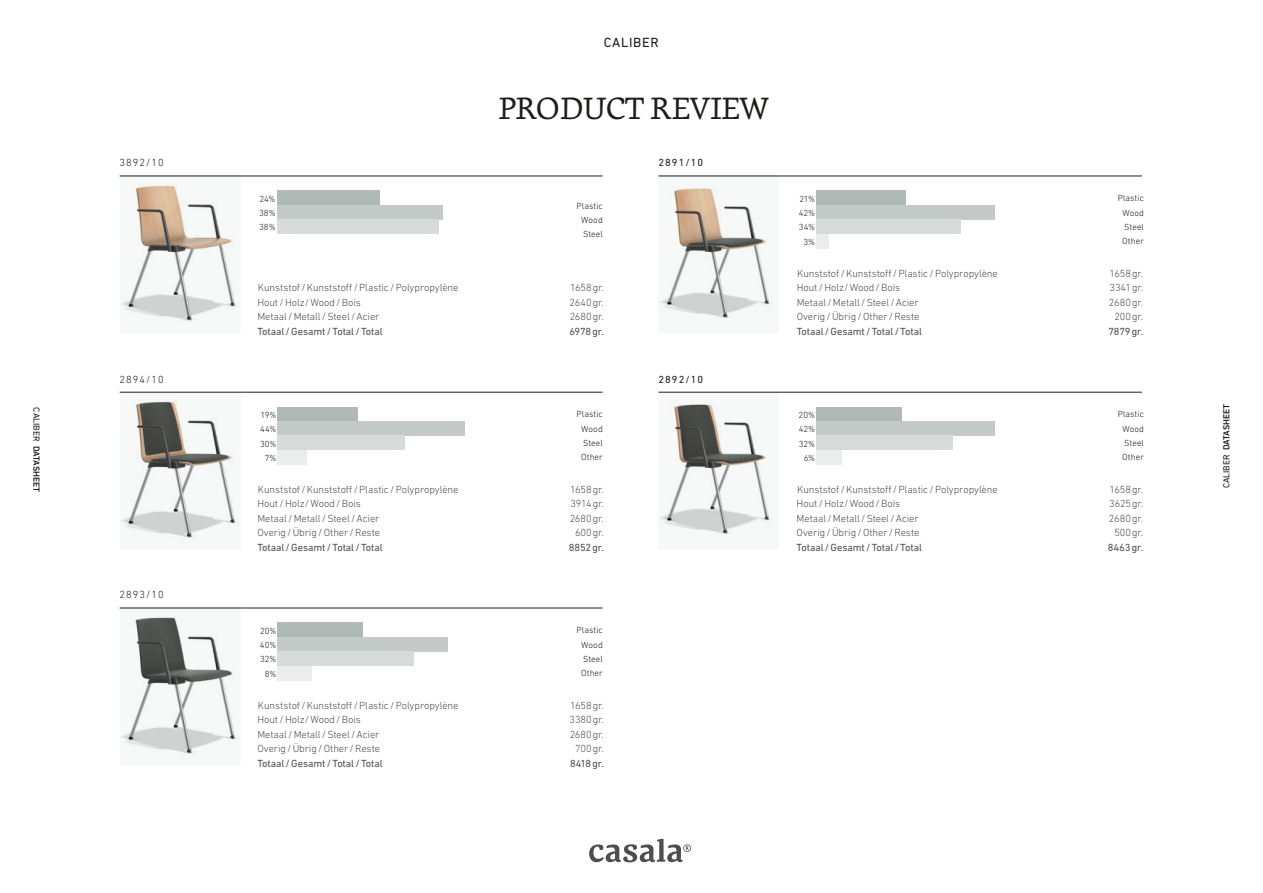
<style>
.page{position:relative;width:1263px;height:893px;background:#fff}
.page>*{position:absolute;margin:0;border:0;box-sizing:border-box;transform-origin:0 0}
.t1{font:300 30px "Dederon LOT";letter-spacing:-.025em;color:#1d1d1b}
.t2{font:13.5px "DIN Next LT Pro";letter-spacing:.05em;color:#1d1d1b}
.t3{font:300 10.5px "DIN Next LT Pro";letter-spacing:-.01em;color:#4e4e4e}
.t4{font:10.5px "DIN Next LT Pro";letter-spacing:-.01em;color:#4e4e4e}
.t5{font:300 10.5px "DIN Next LT Pro";letter-spacing:.1em;color:#1d1d1b}
.t6{font:10.5px "DIN Next LT Pro";letter-spacing:.1em;color:#1d1d1b}
.t7{font:300 9px/14.2px "DIN Next LT Pro";letter-spacing:.005em;color:#1d1d1b;text-align:justify}
.t8{font:500 9px "DIN Next LT Pro";color:#1d1d1b}
.s1{font-weight:400}
</style>
<div class="page">
<svg style="left:589px;top:838px;width:102px;height:24px"></svg>
<div style="left:120px;top:176px;width:120px;height:157px;background:#f7f8f8"></div>
<div style="left:120px;top:392px;width:120px;height:157px;background:#f7f8f8"></div>
<div style="left:120px;top:608px;width:120px;height:157px;background:#f7f8f8"></div>
<div style="left:658px;top:176px;width:121px;height:157px;background:#f7f8f8"></div>
<div style="left:658px;top:392px;width:121px;height:157px;background:#f7f8f8"></div>
<hr style="left:120px;top:176px;width:483px;height:1px;background:#1d1d1b">
<hr style="left:120px;top:392px;width:483px;height:1px;background:#1d1d1b">
<hr style="left:120px;top:608px;width:483px;height:1px;background:#1d1d1b">
<hr style="left:658px;top:176px;width:484px;height:1px;background:#1d1d1b">
<hr style="left:658px;top:392px;width:484px;height:1px;background:#1d1d1b">
<div style="left:277px;top:191px;width:102px;height:14px;background:#afb9b6"></div>
<div style="left:277px;top:407px;width:81px;height:14px;background:#afb9b6"></div>
<div style="left:277px;top:623px;width:85px;height:14px;background:#afb9b6"></div>
<div style="left:816px;top:191px;width:89px;height:14px;background:#afb9b6"></div>
<div style="left:816px;top:407px;width:85px;height:14px;background:#afb9b6"></div>
<div style="left:277px;top:205px;width:166px;height:14px;background:#c3cac7"></div>
<div style="left:277px;top:421px;width:187px;height:15px;background:#c3cac7"></div>
<div style="left:277px;top:637px;width:170px;height:14px;background:#c3cac7"></div>
<div style="left:816px;top:205px;width:179px;height:14px;background:#c3cac7"></div>
<div style="left:816px;top:421px;width:179px;height:15px;background:#c3cac7"></div>
<div style="left:277px;top:219px;width:162px;height:15px;background:#d7dbd9"></div>
<div style="left:277px;top:436px;width:128px;height:14px;background:#d7dbd9"></div>
<div style="left:277px;top:651px;width:136px;height:15px;background:#d7dbd9"></div>
<div style="left:816px;top:219px;width:145px;height:15px;background:#d7dbd9"></div>
<div style="left:816px;top:436px;width:136px;height:14px;background:#d7dbd9"></div>
<div style="left:816px;top:234px;width:13px;height:14px;background:#ebeded"></div>
<div style="left:816px;top:450px;width:26px;height:14px;background:#ebeded"></div>
<div style="left:277px;top:450px;width:30px;height:14px;background:#ebeded"></div>
<div style="left:277px;top:666px;width:34px;height:14px;background:#ebeded"></div>
<img style="left:122px;top:185px;width:114px;height:136px">
<img style="left:122px;top:402px;width:114px;height:136px">
<img style="left:122px;top:617px;width:114px;height:137px">
<img style="left:661px;top:188px;width:109px;height:130px">
<img style="left:661px;top:404px;width:109px;height:130px">
<p class="t2" style="left:604px;top:34px;width:56px">CALIBER</p>
<p class="t5" style="left:120px;top:157px;width:46px">3892/10</p>
<p class="t5" style="left:120px;top:374px;width:46px">2894/10</p>
<h1 class="t1" style="left:498px;top:91px;width:272px">PRODUCT REVIEW</h1>
<p class="t6" style="left:658px;top:157px;width:46px">2891/10</p>
<p class="t7" style="left:259px;top:192px;width:18px">24% 38% 38%</p>
<p class="t7" style="left:799px;top:192px;width:18px;text-align:center">21%<br>42%<br>34%<br>3%</p>
<p class="t7" style="left:581px;top:198px;width:23px;text-indent:-5px">Plastic Wood Steel</p>
<p class="t7" style="left:1122px;top:191px;width:23px;text-indent:-5px">Plastic Wood Steel Other</p>
<p class="t3" style="left:258px;top:282px;width:202px">Kunststof / Kunststoff / Plastic / Polypropylène</p>
<p class="t3" style="left:570px;top:282px;width:35px">1658 gr.</p>
<p class="t3" style="left:257px;top:297px;width:105px">Hout / Holz/ Wood / Bois</p>
<p class="t3" style="left:570px;top:297px;width:36px">2640 gr.</p>
<p class="t3" style="left:257px;top:311px;width:123px">Metaal / Metall / Steel / Acier</p>
<p class="t3" style="left:570px;top:311px;width:36px">2680 gr.</p>
<p class="t4" style="left:257px;top:325px;width:127px">Totaal / Gesamt / Total / Total</p>
<p class="t4" style="left:569px;top:325px;width:36px">6978 gr.</p>
<p class="t6" style="left:658px;top:373px;width:46px">2892/10</p>
<p class="t3" style="left:797px;top:268px;width:202px">Kunststof / Kunststoff / Plastic / Polypropylène</p>
<p class="t3" style="left:1109px;top:268px;width:35px">1658 gr.</p>
<p class="t3" style="left:797px;top:282px;width:105px">Hout / Holz/ Wood / Bois</p>
<p class="t3" style="left:1109px;top:282px;width:35px">3341 gr.</p>
<p class="t3" style="left:797px;top:297px;width:123px">Metaal / Metall / Steel / Acier</p>
<p class="t3" style="left:1109px;top:297px;width:36px">2680 gr.</p>
<p class="t3" style="left:797px;top:311px;width:124px">Overig / Übrig / Other / Reste</p>
<p class="t3" style="left:1114px;top:311px;width:30px">200 gr.</p>
<p class="t4" style="left:797px;top:325px;width:127px">Totaal / Gesamt / Total / Total</p>
<p class="t4" style="left:1108px;top:325px;width:36px">7879 gr.</p>
<p class="t8" style="left:42px;top:407px;width:86px;rotate:90deg"><span class="s1">CALIBER</span> DATASHEET</p>
<p class="t8" style="left:1221px;top:488px;width:86px;rotate:-90deg"><span class="s1">CALIBER</span> DATASHEET</p>
<p class="t7" style="left:1122px;top:407px;width:23px;text-indent:-5px">Plastic Wood Steel Other</p>
<p class="t7" style="left:581px;top:407px;width:23px;text-indent:-5px">Plastic Wood Steel Other</p>
<p class="t7" style="left:260px;top:408px;width:18px;text-align:center">19%<br>44%<br>30%<br>7%</p>
<p class="t7" style="left:799px;top:408px;width:18px;text-align:center">20%<br>42%<br>32%<br>6%</p>
<p class="t3" style="left:797px;top:484px;width:202px">Kunststof / Kunststoff / Plastic / Polypropylène</p>
<p class="t3" style="left:1109px;top:484px;width:35px">1658 gr.</p>
<p class="t3" style="left:797px;top:498px;width:105px">Hout / Holz/ Wood / Bois</p>
<p class="t3" style="left:1109px;top:498px;width:35px">3625 gr.</p>
<p class="t3" style="left:797px;top:513px;width:123px">Metaal / Metall / Steel / Acier</p>
<p class="t3" style="left:1109px;top:513px;width:36px">2680 gr.</p>
<p class="t3" style="left:797px;top:527px;width:124px">Overig / Übrig / Other / Reste</p>
<p class="t3" style="left:1114px;top:527px;width:30px">500 gr.</p>
<p class="t4" style="left:797px;top:541px;width:127px">Totaal / Gesamt / Total / Total</p>
<p class="t4" style="left:1108px;top:541px;width:37px">8463 gr.</p>
<p class="t3" style="left:258px;top:484px;width:202px">Kunststof / Kunststoff / Plastic / Polypropylène</p>
<p class="t3" style="left:570px;top:484px;width:35px">1658 gr.</p>
<p class="t3" style="left:257px;top:498px;width:105px">Hout / Holz/ Wood / Bois</p>
<p class="t3" style="left:570px;top:498px;width:35px">3914 gr.</p>
<p class="t3" style="left:257px;top:513px;width:123px">Metaal / Metall / Steel / Acier</p>
<p class="t3" style="left:570px;top:513px;width:36px">2680 gr.</p>
<p class="t3" style="left:257px;top:527px;width:124px">Overig / Übrig / Other / Reste</p>
<p class="t3" style="left:575px;top:527px;width:30px">600 gr.</p>
<p class="t4" style="left:257px;top:541px;width:127px">Totaal / Gesamt / Total / Total</p>
<p class="t4" style="left:569px;top:541px;width:36px">8852 gr.</p>
<p class="t5" style="left:120px;top:589px;width:46px">2893/10</p>
<p class="t7" style="left:260px;top:624px;width:18px;text-align:center">20%<br>40%<br>32%<br>8%</p>
<p class="t7" style="left:581px;top:623px;width:23px;text-indent:-5px">Plastic Wood Steel Other</p>
<p class="t3" style="left:258px;top:700px;width:202px">Kunststof / Kunststoff / Plastic / Polypropylène</p>
<p class="t3" style="left:570px;top:700px;width:35px">1658 gr.</p>
<p class="t3" style="left:257px;top:714px;width:105px">Hout / Holz/ Wood / Bois</p>
<p class="t3" style="left:569px;top:714px;width:36px">3380 gr.</p>
<p class="t3" style="left:257px;top:729px;width:123px">Metaal / Metall / Steel / Acier</p>
<p class="t3" style="left:570px;top:729px;width:36px">2680 gr.</p>
<p class="t3" style="left:257px;top:743px;width:124px">Overig / Übrig / Other / Reste</p>
<p class="t3" style="left:575px;top:743px;width:30px">700 gr.</p>
<p class="t4" style="left:257px;top:757px;width:127px">Totaal / Gesamt / Total / Total</p>
<p class="t4" style="left:570px;top:757px;width:35px">8418 gr.</p>
</div>
